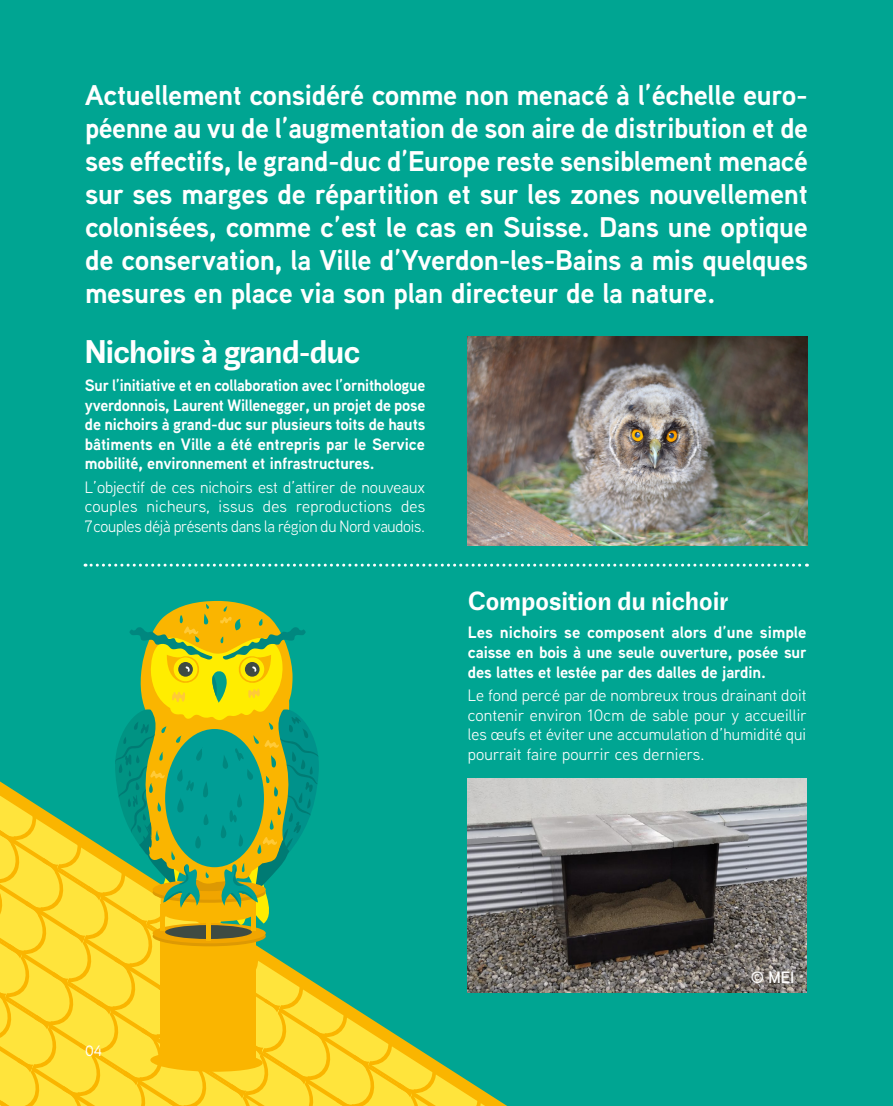
<style>
.page{position:relative;width:893px;height:1106px;background:#00a592}
.page>*{position:absolute;margin:0;border:0;box-sizing:border-box;transform-origin:0 0}
.t1{font:700 37.5px "Jornada Sans";letter-spacing:-.01em;color:#fff}
.t2{font:700 30px "Jornada Sans";letter-spacing:.01em;color:#fff}
.t3{font:700 28.5px/33px "Aaux Next";letter-spacing:-.01em;color:#fff;text-align:justify}
.t4{font:700 16.5px/19.5px "Aaux Next";letter-spacing:-.01em;color:#fff;text-align:justify}
.t5{font:16.5px/19.5px "Aaux Next";letter-spacing:-.01em;color:#fff;text-align:justify}
.t6{font:600 16.5px "Aaux Next";color:#fff}
.t7{font:500 15px "Aaux Next";color:#fff}
</style>
<div class="page">
<svg style="left:0;top:778px;width:669px;height:328px"></svg>
<svg style="left:147px;top:1051px;width:119px;height:20px"></svg>
<div style="left:161px;top:933px;width:95px;height:125px;background:#fab500"></div>
<div style="left:153px;top:926px;width:113px;height:20px;background:#dd9903;border-radius:50%"></div>
<div style="left:153px;top:923px;width:113px;height:20px;background:#f1a500;border-radius:50%"></div>
<div style="left:165px;top:925px;width:87px;height:14px;background:#3f4b43;border-radius:50%"></div>
<div style="left:161px;top:1053px;width:95px;height:11px;background:#fab500;border-radius:50%"></div>
<hr style="left:161px;top:904px;width:4px;height:27px;background:#fab500">
<hr style="left:252px;top:904px;width:4px;height:27px;background:#fab500">
<div style="left:206px;top:912px;width:5px;height:28px;background:#fab500"></div>
<svg style="left:112px;top:604px;width:210px;height:323px"></svg>
<svg style="left:85px;top:563px;width:722px;height:3px"></svg>
<img style="left:468px;top:336px;width:340px;height:209px">
<img style="left:468px;top:778px;width:338px;height:214px">
<p class="t3" style="left:85px;top:78px;width:725px">Actuellement considéré comme non menacé à l’échelle euro&shy;péenne au vu de l’augmentation de son aire de distribution et de ses effectifs, le grand-duc d’Europe reste sensiblement menacé sur ses marges de répartition et sur les zones nouvellement colonisées, comme c’est le cas en Suisse. Dans une optique de conservation, la Ville d’Yverdon-les-Bains a mis quelques mesures en place via son plan directeur de la nature.</p>
<h1 class="t1" style="left:85px;top:332px;width:277px">Nichoirs à grand-duc</h1>
<p class="t4" style="left:85px;top:375px;width:342px">Sur l’initiative et en collaboration avec l’ornithologue yverdonnois, Laurent Willenegger, un projet de pose de nichoirs à grand-duc sur plusieurs toits de hauts bâtiments en Ville a été entrepris par le Service mobilité, environnement et infrastructures.</p>
<p class="t5" style="left:85px;top:477px;width:342px">L’objectif de ces nichoirs est d’attirer de nouveaux couples nicheurs, issus des reproductions des 7 couples déjà présents dans la région du Nord vaudois.</p>
<p class="t2" style="left:468px;top:585px;width:262px">Composition du nichoir</p>
<p class="t4" style="left:468px;top:622px;width:341px">Les nichoirs se composent alors d’une simple caisse en bois à une seule ouverture, posée sur des lattes et lestée par des dalles de jardin.</p>
<p class="t5" style="left:468px;top:685px;width:341px">Le fond percé par de nombreux trous drainant doit contenir environ 10cm de sable pour y accueillir les œufs et éviter une accumulation d’humidité qui pourrait faire pourrir ces derniers.</p>
<p class="t7" style="left:85px;top:1040px;width:18px">04</p>
<p class="t6" style="left:751px;top:965px;width:45px">© MEI</p>
</div>
